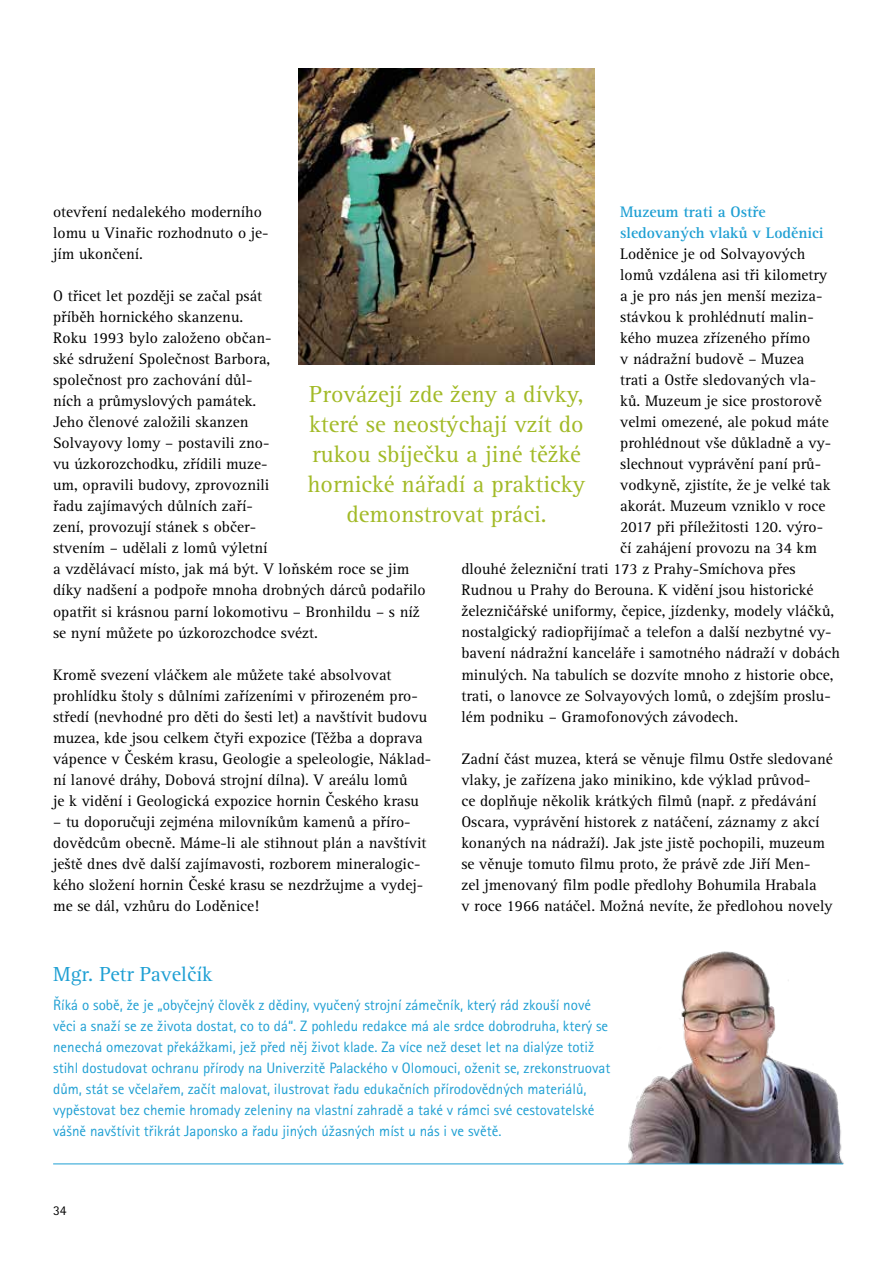
<style>
.page{position:relative;width:893px;height:1263px;background:#fff}
.page>*{position:absolute;margin:0;border:0;box-sizing:border-box;transform-origin:0 0}
.t1{font:24px/30px "Rotis Serif Pro";color:#a2ba27;text-align:center}
.t2{font:21px "Rotis Serif Pro";color:#1e9fd3}
.t3{font:15.75px/21px "Rotis Serif Pro";color:#000}
.t4{font:700 15.75px/21px "Rotis Serif Pro";color:#1e9fd3}
.t5{font:15px/21px "Rotis Sans Serif Pro";color:#1e9fd3}
.t6{font:13.5px "Rotis Sans Serif Pro";color:#000}
</style>
<div class="page">
<img style="left:628px;top:951px;width:216px;height:213px">
<hr style="left:53px;top:1163px;width:790px;height:1px;background:#1e9fd3">
<img style="left:298px;top:68px;width:297px;height:296px">
<p class="t4" style="left:620px;top:201px;width:205px">Muzeum trati a Ostře sledovaných vlaků v Loděnici</p>
<p class="t3" style="left:620px;top:243px;width:187px">Loděnice je od Solvayových</p>
<p class="t3" style="left:620px;top:264px;width:209px">lomů vzdálena asi tři kilometry</p>
<p class="t3" style="left:620px;top:285px;width:204px">a je pro nás jen menší meziza-</p>
<p class="t3" style="left:620px;top:306px;width:195px">stávkou k prohlédnutí malin-</p>
<p class="t3" style="left:620px;top:327px;width:192px">kého muzea zřízeného přímo</p>
<p class="t3" style="left:620px;top:348px;width:186px">v nádražní budově – Muzea</p>
<p class="t3" style="left:620px;top:369px;width:197px">trati a Ostře sledovaných vla-</p>
<p class="t3" style="left:620px;top:390px;width:203px">ků. Muzeum je sice prostorově</p>
<p class="t3" style="left:620px;top:411px;width:210px">velmi omezené, ale pokud máte</p>
<p class="t3" style="left:620px;top:432px;width:213px">prohlédnout vše důkladně a vy-</p>
<p class="t3" style="left:620px;top:454px;width:202px">slechnout vyprávění paní prů-</p>
<p class="t3" style="left:620px;top:475px;width:212px">vodkyně, zjistíte, že je velké tak</p>
<p class="t3" style="left:620px;top:496px;width:207px">akorát. Muzeum vzniklo v roce</p>
<p class="t3" style="left:620px;top:517px;width:204px">2017 při příležitosti 120. výro-</p>
<p class="t3" style="left:620px;top:538px;width:198px">čí zahájení provozu na 34 km</p>
<p class="t3" style="left:461px;top:559px;width:336px">dlouhé železniční trati 173 z Prahy-Smíchova přes</p>
<p class="t3" style="left:461px;top:580px;width:354px">Rudnou u Prahy do Berouna. K vidění jsou historické</p>
<p class="t3" style="left:461px;top:601px;width:374px">železničářské uniformy, čepice, jízdenky, modely vláčků,</p>
<p class="t3" style="left:461px;top:622px;width:372px">nostalgický radiopřijímač a telefon a další nezbytné vy-</p>
<p class="t3" style="left:461px;top:643px;width:380px">bavení nádražní kanceláře i samotného nádraží v dobách</p>
<p class="t3" style="left:461px;top:664px;width:374px">minulých. Na tabulích se dozvíte mnoho z historie obce,</p>
<p class="t3" style="left:461px;top:685px;width:371px">trati, o lanovce ze Solvayových lomů, o zdejším proslu-</p>
<p class="t3" style="left:461px;top:706px;width:278px">lém podniku – Gramofonových závodech.</p>
<p class="t3" style="left:461px;top:748px;width:373px">Zadní část muzea, která se věnuje filmu Ostře sledované vlaky, je zařízena jako minikino, kde výklad průvod-<br>ce doplňuje několik krátkých filmů (např. z předávání Oscara, vyprávění historek z natáčení, záznamy z akcí konaných na nádraží). Jak jste jistě pochopili, muzeum se věnuje tomuto filmu proto, že právě zde Jiří Men&shy;zel jmenovaný film podle předlohy Bohumila Hrabala<br>v roce 1966 natáčel. Možná nevíte, že předlohou novely</p>
<p class="t3" style="left:53px;top:201px;width:217px">otevření nedalekého moderního lomu u Vinařic rozhodnuto o je&shy;jím ukončení.</p>
<p class="t3" style="left:53px;top:285px;width:374px">O třicet let později se začal psát<br>příběh hornického skanzenu.<br>Roku 1993 bylo založeno občan-<br>ské sdružení Společnost Barbora,<br>společnost pro zachování důl-<br>ních a průmyslových památek.<br>Jeho členové založili skanzen<br>Solvayovy lomy – postavili zno-<br>vu úzkorozchodku, zřídili muze-<br>um, opravili budovy, zprovoznili<br>řadu zajímavých důlních zaří-<br>zení, provozují stánek s občer-<br>stvením – udělali z lomů výletní<br>a vzdělávací místo, jak má být. V loňském roce se jim díky nadšení a podpoře mnoha drobných dárců podařilo opatřit si krásnou parní lokomotivu – Bronhildu – s níž se nyní můžete po úzkorozchodce svézt.</p>
<p class="t3" style="left:53px;top:664px;width:380px">Kromě svezení vláčkem ale můžete také absolvovat prohlídku štoly s důlními zařízeními v přirozeném pro&shy;středí (nevhodné pro děti do šesti let) a navštívit budovu muzea, kde jsou celkem čtyři expozice (Těžba a doprava vápence v Českém krasu, Geologie a speleologie, Náklad&shy;ní lanové dráhy, Dobová strojní dílna). V areálu lomů<br>je k vidění i Geologická expozice hornin Českého krasu</p>
<p class="t3" style="left:53px;top:811px;width:375px">– tu doporučuji zejména milovníkům kamenů a příro&shy;dovědcům obecně. Máme-li ale stihnout plán a navštívit ještě dnes dvě další zajímavosti, rozborem mineralogic&shy;kého složení hornin České krasu se nezdržujme a vydej&shy;me se dál, vzhůru do Loděnice!</p>
<h1 class="t1" style="left:308px;top:380px;width:279px">Provázejí zde ženy a dívky, které se neostýchají vzít do rukou sbíječku a jiné těžké hornické nářadí a prakticky demonstrovat práci.</h1>
<h2 class="t2" style="left:53px;top:961px;width:161px">Mgr. Petr Pavelčík</h2>
<p class="t5" style="left:53px;top:995px;width:559px">Říká o sobě, že je „obyčejný člověk z dědiny, vyučený strojní zámečník, který rád zkouší nové věci a snaží se ze života dostat, co to dá“. Z pohledu redakce má ale srdce dobrodruha, který se nenechá omezovat překážkami, jež před něj život klade. Za více než deset let na dialýze totiž stihl dostudovat ochranu přírody na Univerzitě Palackého v Olomouci, oženit se, zrekonstruovat dům, stát se včelařem, začít malovat, ilustrovat řadu edukačních přírodovědných materiálů, vypěstovat bez chemie hromady zeleniny na vlastní zahradě a také v rámci své cestovatelské vášně navštívit třikrát Japonsko a řadu jiných úžasných míst u nás i ve světě.</p>
<p class="t6" style="left:53px;top:1202px;width:15px">34</p>
</div>
